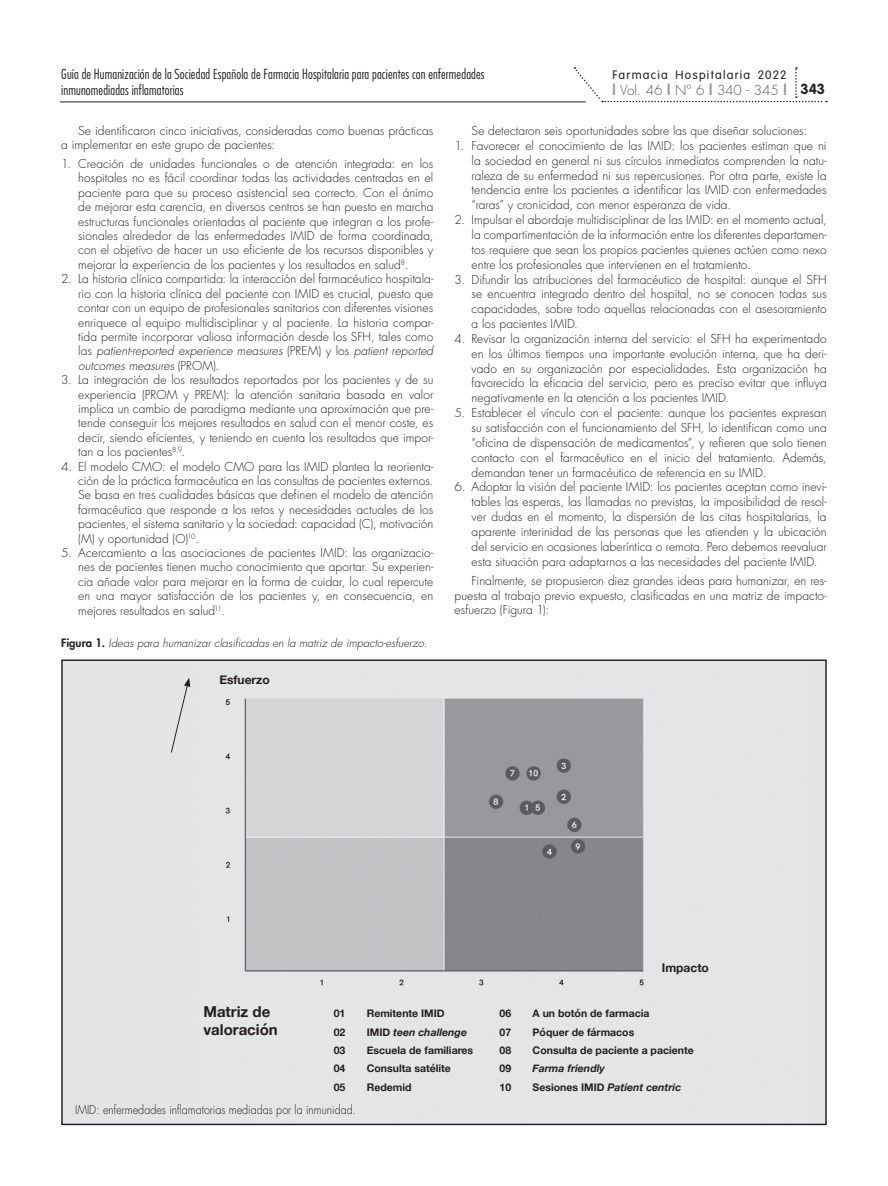
<style>
.page{position:relative;width:888px;height:1186px;background:#fff}
.page>*{position:absolute;margin:0;border:0;box-sizing:border-box;transform-origin:0 0}
.t1{font:700 15px/18.3px "Helvetica Neue";color:#231f20}
.t2{font:700 14.4px "VAG Rounded Std";color:#231f20}
.t3{font:300 condensed 13.5px/16.2px "Futura Std";letter-spacing:.01em;color:#231f20}
.t4{font:300 13.5px "Futura Std";letter-spacing:-.005em;color:#57585a}
.t5{font:300 12px/14.4px "Futura Std";letter-spacing:.005em;color:#231f20;text-align:justify}
.t6{font:300 12px "Futura Std";letter-spacing:.005em;color:#231f20;scale:.9 1}
.t7{font:300 12px "VAG Rounded Std";letter-spacing:.105em;color:#231f20}
.t8{font:700 12px "Helvetica Neue";color:#231f20}
.t9{font:italic 300 11.25px "Futura Std";color:#231f20}
.t10{font:700 10.5px "Helvetica Neue";color:#231f20}
.t11{font:italic 700 10.5px "Helvetica Neue";color:#231f20}
.s1{font-style:italic}
.s2{font-weight:800;color:#939598}
.s3{font-weight:800;font-style:normal}
.s4{font-style:normal}
</style>
<div class="page">
<svg style="left:574px;top:67px;width:253px;height:35px"></svg>
<hr style="left:60px;top:102px;width:526px;height:1px;background:#231f20">
<img style="left:63px;top:661px;width:762px;height:462px">
<svg style="left:171px;top:677px;width:19px;height:76px"></svg>
<p class="t3" style="left:61px;top:66px;width:425px">Guía de Humanización de la Sociedad Española de Farmacia Hospitalaria para pacientes con enfermedades inmunomediadas inflamatorias</p>
<p class="t5" style="left:61px;top:124px;width:374px;text-indent:17px">Se identificaron cinco iniciativas, consideradas como buenas prácticas a implementar en este grupo de pacientes:</p>
<p class="t5" style="left:78px;top:157px;width:357px;text-indent:-17px">1. Creación de unidades funcionales o de atención integrada: en los hospitales no es fácil coordinar todas las actividades centradas en el paciente para que su proceso asistencial sea correcto. Con el ánimo de mejorar esta carencia, en diversos centros se han puesto en marcha estructuras funcionales orientadas al paciente que integran a los profe&shy;sionales alrededor de las enfermedades IMID de forma coordinada, con el objetivo de hacer un uso eficiente de los recursos disponibles y mejorar la experiencia de los pacientes y los resultados en salud<sup>8</sup>.</p>
<p class="t5" style="left:78px;top:272px;width:357px;text-indent:-17px">2. La historia clínica compartida: la interacción del farmacéutico hospitala&shy;rio con la historia clínica del paciente con IMID es crucial, puesto que contar con un equipo de profesionales sanitarios con diferentes visiones enriquece al equipo multidisciplinar y al paciente. La historia compar&shy;tida permite incorporar valiosa información desde los SFH, tales como las <span class="s1">patient-reported experience measures</span> (PREM) y los <span class="s1">patient reported outcomes measures</span> (PROM).</p>
<p class="t5" style="left:78px;top:373px;width:357px;text-indent:-17px">3. La integración de los resultados reportados por los pacientes y de su experiencia (PROM y PREM): la atención sanitaria basada en valor implica un cambio de paradigma mediante una aproximación que pre&shy;tende conseguir los mejores resultados en salud con el menor coste, es decir, siendo eficientes, y teniendo en cuenta los resultados que impor&shy;tan a los pacientes<sup>8,9</sup>.</p>
<p class="t5" style="left:78px;top:459px;width:357px;text-indent:-17px">4. El modelo CMO: el modelo CMO para las IMID plantea la reorienta&shy;ción de la práctica farmacéutica en las consultas de pacientes externos.<br>Se basa en tres cualidades básicas que definen el modelo de atención farmacéutica que responde a los retos y necesidades actuales de los pacientes, el sistema sanitario y la sociedad: capacidad (C), motivación (M) y oportunidad (O)<sup>10</sup>.</p>
<p class="t5" style="left:78px;top:546px;width:357px;text-indent:-17px">5. Acercamiento a las asociaciones de pacientes IMID: las organizacio&shy;nes de pacientes tienen mucho conocimiento que aportar. Su experien&shy;cia añade valor para mejorar en la forma de cuidar, lo cual repercute en una mayor satisfacción de los pacientes y, en consecuencia, en mejores resultados en salud<sup>11</sup>.</p>
<p class="t7" style="left:612px;top:68px;width:176px">Farmacia Hospitalaria 2022</p>
<p class="t4" style="left:612px;top:82px;width:176px"><span class="s2">l</span> Vol. 46 <span class="s2">l</span> Nº 6 <span class="s2">l</span> 340 - 345 <span class="s2">l</span></p>
<p class="t2" style="left:800px;top:81px;width:26px">343</p>
<p class="t5" style="left:472px;top:124px;width:337px">Se detectaron seis oportunidades sobre las que diseñar soluciones:</p>
<p class="t5" style="left:472px;top:138px;width:357px;line-height:14.9px;text-indent:-17px">1. Favorecer el conocimiento de las IMID: los pacientes estiman que ni la sociedad en general ni sus círculos inmediatos comprenden la natu&shy;raleza de su enfermedad ni sus repercusiones. Por otra parte, existe la tendencia entre los pacientes a identificar las IMID con enfermedades “raras” y cronicidad, con menor esperanza de vida.</p>
<p class="t5" style="left:472px;top:213px;width:357px;line-height:14.9px;text-indent:-17px">2. Impulsar el abordaje multidisciplinar de las IMID: en el momento actual, la compartimentación de la información entre los diferentes departamen&shy;tos requiere que sean los propios pacientes quienes actúen como nexo entre los profesionales que intervienen en el tratamiento.</p>
<p class="t5" style="left:472px;top:272px;width:357px;line-height:14.9px;text-indent:-17px">3. Difundir las atribuciones del farmacéutico de hospital: aunque el SFH se encuentra integrado dentro del hospital, no se conocen todas sus capacidades, sobre todo aquellas relacionadas con el asesoramiento a los pacientes IMID.</p>
<p class="t5" style="left:472px;top:331px;width:357px;line-height:14.9px;text-indent:-17px">4. Revisar la organización interna del servicio: el SFH ha experimentado en los últimos tiempos una importante evolución interna, que ha deri&shy;vado en su organización por especialidades. Esta organización ha favorecido la eficacia del servicio, pero es preciso evitar que influya negativamente en la atención a los pacientes IMID.</p>
<p class="t5" style="left:472px;top:406px;width:357px;line-height:14.9px;text-indent:-17px">5. Establecer el vínculo con el paciente: aunque los pacientes expresan su satisfacción con el funcionamiento del SFH, lo identifican como una “oficina de dispensación de medicamentos”, y refieren que solo tienen contacto con el farmacéutico en el inicio del tratamiento. Además, demandan tener un farmacéutico de referencia en su IMID.</p>
<p class="t5" style="left:472px;top:480px;width:357px;line-height:14.9px;text-indent:-17px">6. Adoptar la visión del paciente IMID: los pacientes aceptan como inevi&shy;tables las esperas, las llamadas no previstas, la imposibilidad de resol&shy;ver dudas en el momento, la dispersión de las citas hospitalarias, la aparente interinidad de las personas que les atienden y la ubicación del servicio en ocasiones laberíntica o remota. Pero debemos reevaluar esta situación para adaptarnos a las necesidades del paciente IMID.</p>
<p class="t5" style="left:455px;top:573px;width:374px;line-height:14.9px;text-indent:17px">Finalmente, se propusieron diez grandes ideas para humanizar, en res&shy;puesta al trabajo previo expuesto, clasificadas en una matriz de impacto&shy;esfuerzo (Figura 1):</p>
<p class="t9" style="left:61px;top:636px;width:368px"><span class="s3">Figura 1.</span> Ideas para humanizar clasificadas en la matriz de impacto-esfuerzo.</p>
<p class="t8" style="left:219px;top:670px;width:52px">Esfuerzo</p>
<p class="t1" style="left:203px;top:1003px;width:76px">Matriz de valoración</p>
<p class="t10" style="left:334px;top:1005px;width:13px">01</p>
<p class="t10" style="left:367px;top:1005px;width:79px">Remitente IMID</p>
<p class="t10" style="left:334px;top:1023px;width:13px">02</p>
<p class="t11" style="left:367px;top:1023px;width:102px"><span class="s4">IMID</span> teen challenge</p>
<p class="t10" style="left:334px;top:1042px;width:13px">03</p>
<p class="t10" style="left:367px;top:1042px;width:108px">Escuela de familiares</p>
<p class="t10" style="left:334px;top:1060px;width:13px">04</p>
<p class="t10" style="left:367px;top:1060px;width:86px">Consulta satélite</p>
<p class="t10" style="left:334px;top:1078px;width:13px">05</p>
<p class="t10" style="left:367px;top:1078px;width:46px">Redemid</p>
<p class="t6" style="left:75px;top:1102px;width:314px">IMID: enfermedades inflamatorias mediadas por la inmunidad.</p>
<p class="t8" style="left:662px;top:958px;width:49px">Impacto</p>
<p class="t10" style="left:500px;top:1005px;width:13px">06</p>
<p class="t10" style="left:533px;top:1005px;width:118px">A un botón de farmacia</p>
<p class="t10" style="left:500px;top:1023px;width:13px">07</p>
<p class="t10" style="left:533px;top:1023px;width:103px">Póquer de fármacos</p>
<p class="t10" style="left:500px;top:1042px;width:13px">08</p>
<p class="t10" style="left:533px;top:1042px;width:163px">Consulta de paciente a paciente</p>
<p class="t10" style="left:500px;top:1060px;width:13px">09</p>
<p class="t11" style="left:533px;top:1060px;width:74px">Farma friendly</p>
<p class="t10" style="left:500px;top:1078px;width:13px">10</p>
<p class="t11" style="left:533px;top:1078px;width:150px"><span class="s4">Sesiones IMID</span> Patient centric</p>
</div>
